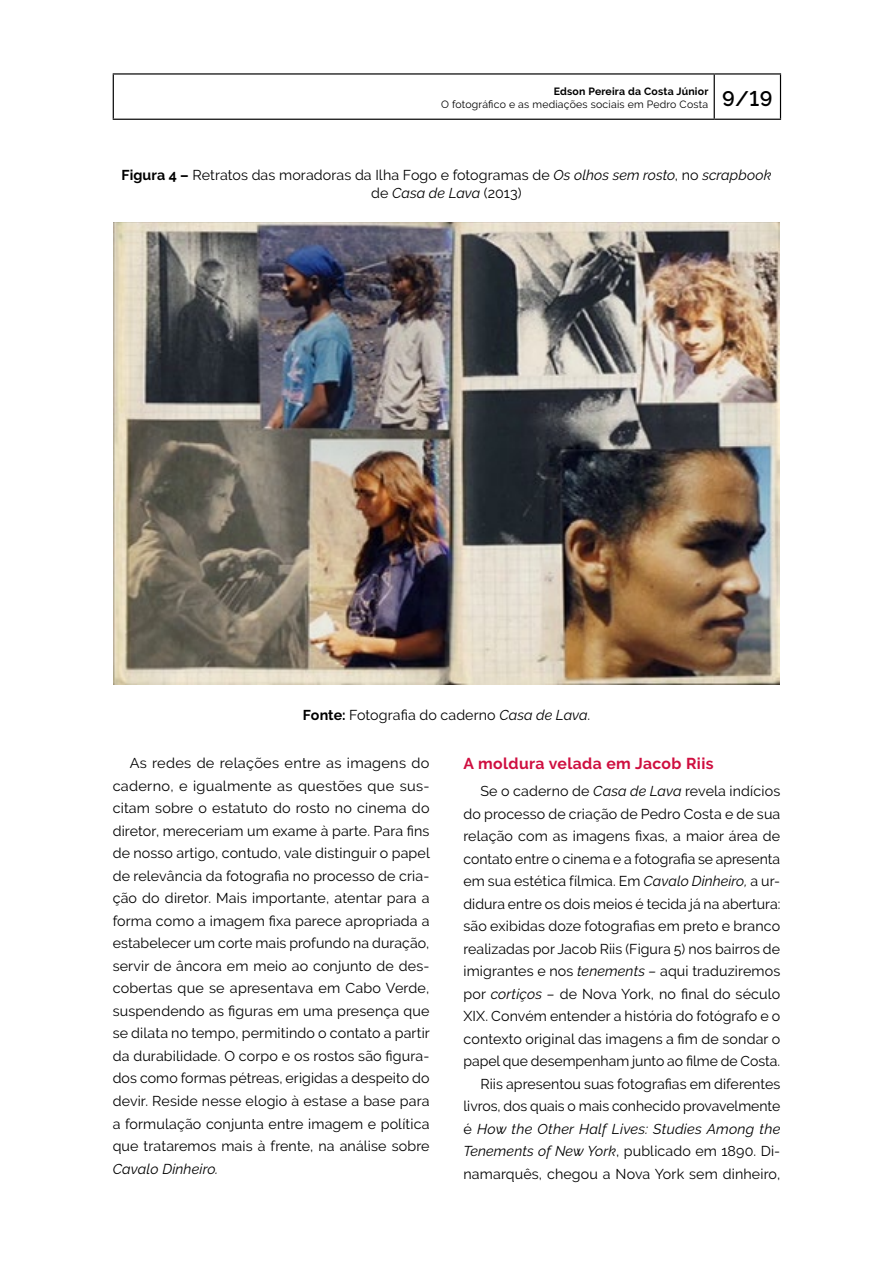
<style>
.page{position:relative;width:893px;height:1263px;background:#fff}
.page>*{position:absolute;margin:0;border:0;box-sizing:border-box;transform-origin:0 0}
.t1{font:700 15.75px "Raleway";letter-spacing:.025em;color:#cf0f40}
.t2{font:14.25px/22.5px "Raleway";letter-spacing:.005em;color:#000;text-align:center}
.t3{font:italic 14.25px "Raleway";letter-spacing:.01em;color:#000}
.t4{font:10.5px/13.5px "Raleway";letter-spacing:.02em;color:#000}
.s1{font-weight:700}
.s2{font-style:italic}
</style>
<div class="page">
<hr style="left:714px;top:75px;width:1px;height:44px;background:#000">
<hr style="left:113px;top:73px;width:601px;height:2px;background:#000">
<hr style="left:113px;top:75px;width:1px;height:44px;background:#000">
<hr style="left:714px;top:73px;width:67px;height:2px;background:#000">
<hr style="left:780px;top:75px;width:1px;height:44px;background:#000">
<hr style="left:113px;top:119px;width:601px;height:1px;background:#000">
<hr style="left:714px;top:119px;width:67px;height:1px;background:#000">
<img style="left:114px;top:223px;width:665px;height:461px">
<p class="t4" style="left:441px;top:84px;width:333px;text-indent:113px"><span class="s1">Edson Pereira da Costa Júnior<br></span>O fotográfico e as mediações sociais em Pedro Costa <sup>9/19</sup></p>
<p class="t2" style="left:122px;top:166px;width:651px;line-height:18px"><span class="s1">Figura 4 –</span> Retratos das moradoras da Ilha Fogo e fotogramas de <span class="s2">Os olhos sem rosto</span>, no <span class="s2">scrapbook </span>de <span class="s2">Casa de Lava</span> (2013)</p>
<p class="t2" style="left:303px;top:704px;width:289px"><span class="s1">Fonte:</span> Fotografia do caderno <span class="s2">Casa de Lava</span>.</p>
<p class="t2" style="left:113px;top:752px;width:319px;text-align:justify;text-indent:17px">As redes de relações entre as imagens do caderno, e igualmente as questões que sus&shy;citam sobre o estatuto do rosto no cinema do diretor, mereceriam um exame à parte. Para fins de nosso artigo, contudo, vale distinguir o papel de relevância da fotografia no processo de cria&shy;ção do diretor. Mais importante, atentar para a forma como a imagem fixa parece apropriada a estabelecer um corte mais profundo na duração, servir de âncora em meio ao conjunto de des&shy;cobertas que se apresentava em Cabo Verde, suspendendo as figuras em uma presença que se dilata no tempo, permitindo o contato a partir da durabilidade. O corpo e os rostos são figura&shy;dos como formas pétreas, erigidas a despeito do devir. Reside nesse elogio à estase a base para a formulação conjunta entre imagem e política que trataremos mais à frente, na análise sobre</p>
<p class="t3" style="left:113px;top:1160px;width:107px">Cavalo Dinheiro.</p>
<p class="t1" style="left:463px;top:755px;width:252px">A moldura velada em Jacob Riis</p>
<p class="t2" style="left:463px;top:780px;width:318px;text-align:right">Se o caderno de <span class="s2">Casa de Lava</span> revela indícios do processo de criação de Pedro Costa e de sua relação com as imagens fixas, a maior área de contato entre o cinema e a fotografia se apresenta em sua estética fílmica. Em <span class="s2">Cavalo Dinheiro,</span> a ur&shy;didura entre os dois meios é tecida já na abertura: são exibidas doze fotografias em preto e branco realizadas por Jacob Riis (Figura 5) nos bairros de imigrantes e nos <span class="s2">tenements –</span> aqui traduziremos por <span class="s2">cortiços –</span> de Nova York, no final do século XIX. Convém entender a história do fotógrafo e o contexto original das imagens a fim de sondar o papel que desempenham junto ao filme de Costa.<br>Riis apresentou suas fotografias em diferentes livros, dos quais o mais conhecido provavelmente é <span class="s2">How the Other Half Lives: Studies Among the Tenements of New York</span>, publicado em 1890. Di&shy;namarquês, chegou a Nova York sem dinheiro,</p>
</div>
